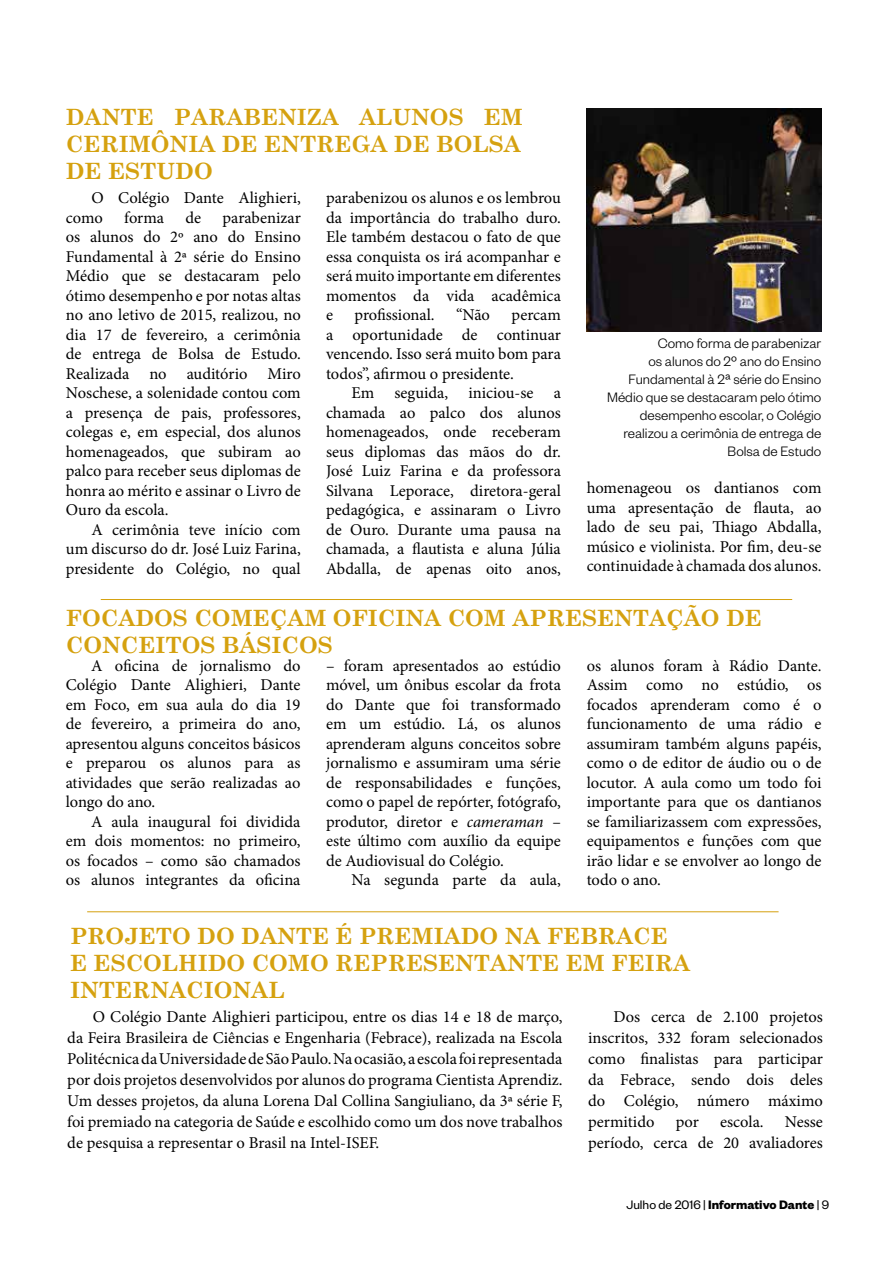
<style>
.page{position:relative;width:893px;height:1263px;background:#fff}
.page>*{position:absolute;margin:0;border:0;box-sizing:border-box;transform-origin:0 0}
.t1{font:700 22.5px/27px "Century Schoolbook";color:#d5a10f}
.t2{font:16.5px/19.5px "Minion Pro";color:#000;text-align:justify}
.t3{font:300 15px/18px "Founders Grotesk";color:#000;text-align:right}
.t4{font:700 13.5px "Founders Grotesk";color:#000}
.s1{font-style:italic}
.s2{font-weight:400}
</style>
<div class="page">
<hr style="left:101px;top:599px;width:691px;height:1px;background:#d5a10f">
<hr style="left:87px;top:911px;width:692px;height:1px;background:#d5a10f">
<img style="left:587px;top:108px;width:234px;height:224px">
<h1 class="t1" style="left:66px;top:102px;width:459px;text-align:justify">DANTE PARABENIZA ALUNOS EM CERIMÔNIA DE ENTREGA DE BOLSA DE ESTUDO</h1>
<p class="t2" style="left:66px;top:188px;width:236px;text-indent:26px">O Colégio Dante Alighieri, como</p>
<p class="t2" style="left:66px;top:208px;width:236px;text-indent:157px">parabenizar os alunos do 2º ano do Ensino Fundamental à 2ª série do Ensino Médio que se destacaram pelo ótimo desempenho e por notas altas no ano letivo de 2015, realizou, no dia 17 de fevereiro, a cerimônia de entrega de Bolsa de Estudo.<br>Realizada no auditório Miro Noschese, a solenidade contou com a presença de pais, professores, colegas e, em especial, dos alunos homenageados, que subiram ao palco para receber seus diplomas de honra ao mérito e assinar o Livro de Ouro da escola.</p>
<p class="t2" style="left:66px;top:520px;width:236px;text-indent:26px">A cerimônia teve início com um discurso do dr. José Luiz Farina, presidente do Colégio, no qual</p>
<p class="t2" style="left:124px;top:208px;width:41px">forma</p>
<p class="t2" style="left:186px;top:208px;width:17px">de</p>
<p class="t2" style="left:326px;top:188px;width:236px">parabenizou os alunos e os lembrou da importância do trabalho duro.<br>Ele também destacou o fato de que essa conquista os irá acompanhar e será muito importante em diferentes momentos da vida acadêmica e</p>
<p class="t2" style="left:355px;top:305px;width:82px">profissional.</p>
<p class="t2" style="left:456px;top:305px;width:35px">“Não</p>
<p class="t2" style="left:326px;top:305px;width:236px;text-indent:185px">percam a oportunidade de continuar vencendo. Isso será muito bom para todos”, afirmou o presidente.</p>
<p class="t2" style="left:326px;top:383px;width:236px;text-indent:26px">Em seguida, iniciou-se a chamada ao palco dos alunos homenageados, onde receberam seus diplomas das mãos do dr.<br>José Luiz Farina e da professora Silvana Leporace, diretora-geral pedagógica, e assinaram o Livro de Ouro. Durante uma pausa na chamada, a flautista e aluna Júlia Abdalla, de apenas oito anos,</p>
<p class="t3" style="left:607px;top:333px;width:216px">Como forma de parabenizar<br>os alunos do 2º ano do Ensino<br>Fundamental à 2ª série do Ensino<br>Médio que se destacaram pelo ótimo desempenho escolar, o Colégio realizou a cerimônia de entrega de<br>Bolsa de Estudo</p>
<p class="t2" style="left:587px;top:478px;width:236px">homenageou os dantianos com uma apresentação de flauta, ao lado de seu pai, Thiago Abdalla, músico e violinista. Por fim, deu-se continuidade à chamada dos alunos.</p>
<h1 class="t1" style="left:66px;top:603px;width:697px">FOCADOS COMEÇAM OFICINA COM APRESENTAÇÃO DE<br>CONCEITOS BÁSICOS</h1>
<p class="t2" style="left:326px;top:656px;width:236px">– foram apresentados ao estúdio móvel, um ônibus escolar da frota do Dante que foi transformado em um estúdio. Lá, os alunos aprenderam alguns conceitos sobre jornalismo e assumiram uma série de responsabilidades e funções, como o papel de repórter, fotógrafo, produtor, diretor e <span class="s1">cameraman</span> – este último com auxílio da equipe de Audiovisual do Colégio.</p>
<p class="t2" style="left:352px;top:870px;width:211px">Na segunda parte da aula,</p>
<p class="t2" style="left:66px;top:656px;width:236px;text-indent:26px">A oficina de jornalismo do Colégio Dante Alighieri, Dante em Foco, em sua aula do dia 19 de fevereiro, a primeira do ano, apresentou alguns conceitos básicos e preparou os alunos para as atividades que serão realizadas ao longo do ano.</p>
<p class="t2" style="left:66px;top:812px;width:236px;text-indent:26px">A aula inaugural foi dividida em dois momentos: no primeiro, os focados – como são chamados os alunos integrantes da oficina</p>
<p class="t2" style="left:587px;top:656px;width:236px">os alunos foram à Rádio Dante.<br>Assim como no estúdio, os focados aprenderam como é o funcionamento de uma rádio e assumiram também alguns papéis, como o de editor de áudio ou o de locutor. A aula como um todo foi importante para que os dantianos se familiarizassem com expressões, equipamentos e funções com que irão lidar e se envolver ao longo de todo o ano.</p>
<h1 class="t1" style="left:70px;top:921px;width:622px">PROJETO DO DANTE É PREMIADO NA FEBRACE<br>E ESCOLHIDO COMO REPRESENTANTE EM FEIRA<br>INTERNACIONAL</h1>
<p class="t2" style="left:588px;top:1006px;width:236px;line-height:21px;text-indent:26px">Dos cerca de 2.100 projetos inscritos, 332 foram selecionados como finalistas para participar da Febrace, sendo dois deles do Colégio, número máximo permitido</p>
<p class="t2" style="left:67px;top:1007px;width:497px;line-height:21px;text-indent:26px">O Colégio Dante Alighieri participou, entre os dias 14 e 18 de março, da Feira Brasileira de Ciências e Engenharia (Febrace), realizada na Escola Politécnica da Universidade de São Paulo. Na ocasião, a escola foi representada por dois projetos desenvolvidos por alunos do programa Cientista Aprendiz.<br>Um desses projetos, da aluna Lorena Dal Collina Sangiuliano, da 3ª série F, foi premiado na categoria de Saúde e escolhido como um dos nove trabalhos de pesquisa a representar o Brasil na Intel-ISEF.</p>
<p class="t2" style="left:676px;top:1112px;width:25px">por</p>
<p class="t2" style="left:720px;top:1112px;width:45px">escola.</p>
<p class="t2" style="left:588px;top:1111px;width:236px;line-height:21px;text-align:right">Nesse<br>período, cerca de 20 avaliadores</p>
<p class="t4" style="left:626px;top:1196px;width:204px"><span class="s2">Julho de 2016 |</span> Informativo Dante <span class="s2">| 9</span></p>
</div>
